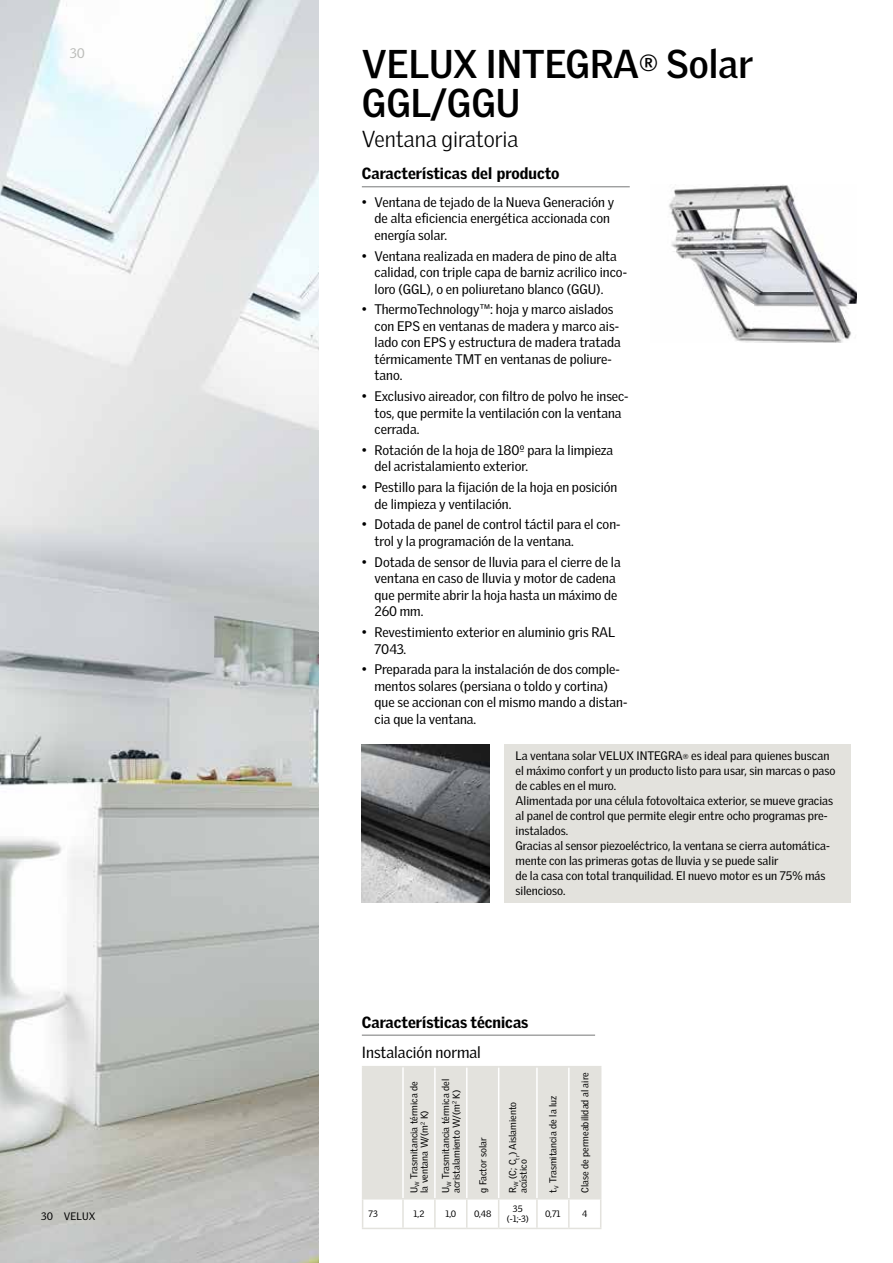
<style>
.page{position:relative;width:893px;height:1263px;background:#fff}
.page>*{position:absolute;margin:0;border:0;box-sizing:border-box;transform-origin:0 0}
.t1{font:700 39px/39px "Velux Gothic";color:#000}
.t2{font:300 22.5px "Velux Gothic";color:#000}
.t3{font:900 15.75px "Velux Gothic";color:#000}
.t4{font:15.75px "Velux Gothic";color:#000}
.t5{font:13.5px/16.5px "Velux Gothic";color:#000}
.t6{font:13.5px "Velux Gothic";color:#bcbdba}
.t7{font:12px/15px "Velux Gothic";color:#000}
.t8{font:10.5px "Velux Gothic";color:#000}
.t9{font:9.75px/10.5px "Velux Gothic";color:#000}
.t10{font:9px/10.8px "Velux Gothic";color:#000;text-align:center}
.s1{font-size:7.05px}
</style>
<div class="page">
<img style="left:0;top:0;width:319px;height:1263px">
<img style="left:362px;top:744px;width:127px;height:159px">
<div style="left:504px;top:744px;width:347px;height:159px;background:#e3e2dd"></div>
<hr style="left:362px;top:186px;width:268px;height:1px;background:#777878">
<img style="left:669px;top:185px;width:187px;height:158px">
<hr style="left:362px;top:1035px;width:233px;height:1px;background:#777878">
<hr style="left:362px;top:1066px;width:41px;height:1px;background:#e3e2dd">
<hr style="left:435px;top:1066px;width:32px;height:1px;background:#e3e2dd">
<hr style="left:403px;top:1066px;width:32px;height:1px;background:#e3e2dd">
<hr style="left:467px;top:1066px;width:32px;height:1px;background:#e3e2dd">
<hr style="left:499px;top:1066px;width:38px;height:1px;background:#e3e2dd">
<hr style="left:537px;top:1066px;width:32px;height:1px;background:#e3e2dd">
<hr style="left:569px;top:1066px;width:32px;height:1px;background:#e3e2dd">
<hr style="left:362px;top:1228px;width:41px;height:1px;background:#e3e2dd">
<svg style="left:362px;top:1067px;width:239px;height:161px"></svg>
<hr style="left:403px;top:1198px;width:32px;height:1px;background:#e3e2dd">
<hr style="left:435px;top:1198px;width:32px;height:1px;background:#e3e2dd">
<hr style="left:467px;top:1198px;width:32px;height:1px;background:#e3e2dd">
<hr style="left:499px;top:1198px;width:38px;height:1px;background:#e3e2dd">
<hr style="left:537px;top:1198px;width:32px;height:1px;background:#e3e2dd">
<hr style="left:569px;top:1198px;width:32px;height:1px;background:#e3e2dd">
<hr style="left:403px;top:1228px;width:32px;height:1px;background:#e3e2dd">
<hr style="left:435px;top:1228px;width:32px;height:1px;background:#e3e2dd">
<hr style="left:467px;top:1228px;width:32px;height:1px;background:#e3e2dd">
<hr style="left:499px;top:1228px;width:38px;height:1px;background:#e3e2dd">
<hr style="left:537px;top:1228px;width:32px;height:1px;background:#e3e2dd">
<hr style="left:569px;top:1228px;width:32px;height:1px;background:#e3e2dd">
<hr style="left:600px;top:1067px;width:1px;height:131px;background:#e3e2dd">
<hr style="left:402px;top:1067px;width:2px;height:131px;background:#fff">
<p class="t6" style="left:70px;top:45px;width:17px">30</p>
<p class="t8" style="left:41px;top:1210px;width:56px">30 VELUX</p>
<h1 class="t1" style="left:362px;top:44px;width:393px">VELUX INTEGRA<sup>®</sup> Solar<br>GGL/GGU</h1>
<h2 class="t2" style="left:362px;top:126px;width:158px">Ventana giratoria</h2>
<p class="t3" style="left:362px;top:164px;width:199px">Características del producto</p>
<p class="t5" style="left:375px;top:194px;width:241px;text-indent:-13px">• Ventana de tejado de la Nueva Generación y de alta eficiencia energética accionada con energía solar.</p>
<p class="t5" style="left:375px;top:247px;width:254px;text-indent:-13px">• Ventana realizada en madera de pino de alta calidad, con triple capa de barniz acrilico inco&shy;loro (GGL), o en poliuretano blanco (GGU).</p>
<p class="t5" style="left:375px;top:301px;width:248px;text-indent:-13px">• ThermoTechnology™: hoja y marco aislados con EPS en ventanas de madera y marco ais&shy;lado con EPS y estructura de madera tratada térmicamente TMT en ventanas de poliure&shy;tano.</p>
<p class="t5" style="left:375px;top:388px;width:255px;text-indent:-13px">• Exclusivo aireador, con filtro de polvo he insec&shy;tos, que permite la ventilación con la ventana cerrada.</p>
<p class="t5" style="left:375px;top:442px;width:240px;text-indent:-13px">• Rotación de la hoja de 180º para la limpieza del acristalamiento exterior.</p>
<p class="t5" style="left:375px;top:479px;width:244px;text-indent:-13px">• Pestillo para la fijación de la hoja en posición de limpieza y ventilación.</p>
<p class="t5" style="left:375px;top:516px;width:247px;text-indent:-13px">• Dotada de panel de control táctil para el con&shy;trol y la programación de la ventana.</p>
<p class="t5" style="left:375px;top:553px;width:248px;text-indent:-13px">• Dotada de sensor de lluvia para el cierre de la ventana en caso de lluvia y motor de cadena que permite abrir la hoja hasta un máximo de 260 mm.</p>
<p class="t5" style="left:375px;top:624px;width:242px;text-indent:-13px">• Revestimiento exterior en aluminio gris RAL<br>7043.</p>
<p class="t5" style="left:375px;top:661px;width:254px;text-indent:-13px">• Preparada para la instalación de dos comple&shy;mentos solares (persiana o toldo y cortina) que se accionan con el mismo mando a distan&shy;cia que la ventana.</p>
<p class="t7" style="left:516px;top:748px;width:322px">La ventana solar VELUX INTEGRA<span class="s1">®</span> es ideal para quienes buscan el máximo confort y un producto listo para usar, sin marcas o paso de cables en el muro.<br>Alimentada por una célula fotovoltaica exterior, se mueve gracias al panel de control que permite elegir entre ocho programas pre&shy;instalados.<br>Gracias al sensor piezoeléctrico, la ventana se cierra automática&shy;mente con las primeras gotas de lluvia y se puede salir<br>de la casa con total tranquilidad. El nuevo motor es un 75% más silencioso.</p>
<p class="t3" style="left:362px;top:1012px;width:168px">Características técnicas</p>
<p class="t4" style="left:362px;top:1043px;width:121px">Instalación normal</p>
<p class="t9" style="left:408px;top:1193px;width:113px;rotate:-90deg">U<sub>W</sub> Trasmitancia térmica de la ventana W/(m<sup>2</sup> K)</p>
<p class="t9" style="left:440px;top:1193px;width:115px;rotate:-90deg">U<sub>W</sub> Trasmitancia térmica del acristalamiento W/(m<sup>2</sup> K)</p>
<p class="t9" style="left:507px;top:1193px;width:92px;rotate:-90deg">R<sub>W</sub> (C; C<sub>tr</sub>) Aislamiento acústico</p>
<p class="t9" style="left:548px;top:1193px;width:98px;rotate:-90deg">t<sub>V</sub> Trasmitancia de la luz</p>
<p class="t9" style="left:477px;top:1193px;width:57px;rotate:-90deg">g Factor solar</p>
<p class="t9" style="left:580px;top:1193px;width:122px;rotate:-90deg">Clase de permeabilidad al aire</p>
<p class="t10" style="left:369px;top:1208px;width:11px">73</p>
<p class="t10" style="left:414px;top:1208px;width:12px">1,2</p>
<p class="t10" style="left:445px;top:1208px;width:12px">1,0</p>
<p class="t10" style="left:474px;top:1208px;width:19px">0,48</p>
<p class="t10" style="left:507px;top:1203px;width:23px">35 (-1;-3)</p>
<p class="t10" style="left:545px;top:1208px;width:17px">0,71</p>
<p class="t10" style="left:582px;top:1208px;width:7px">4</p>
</div>
